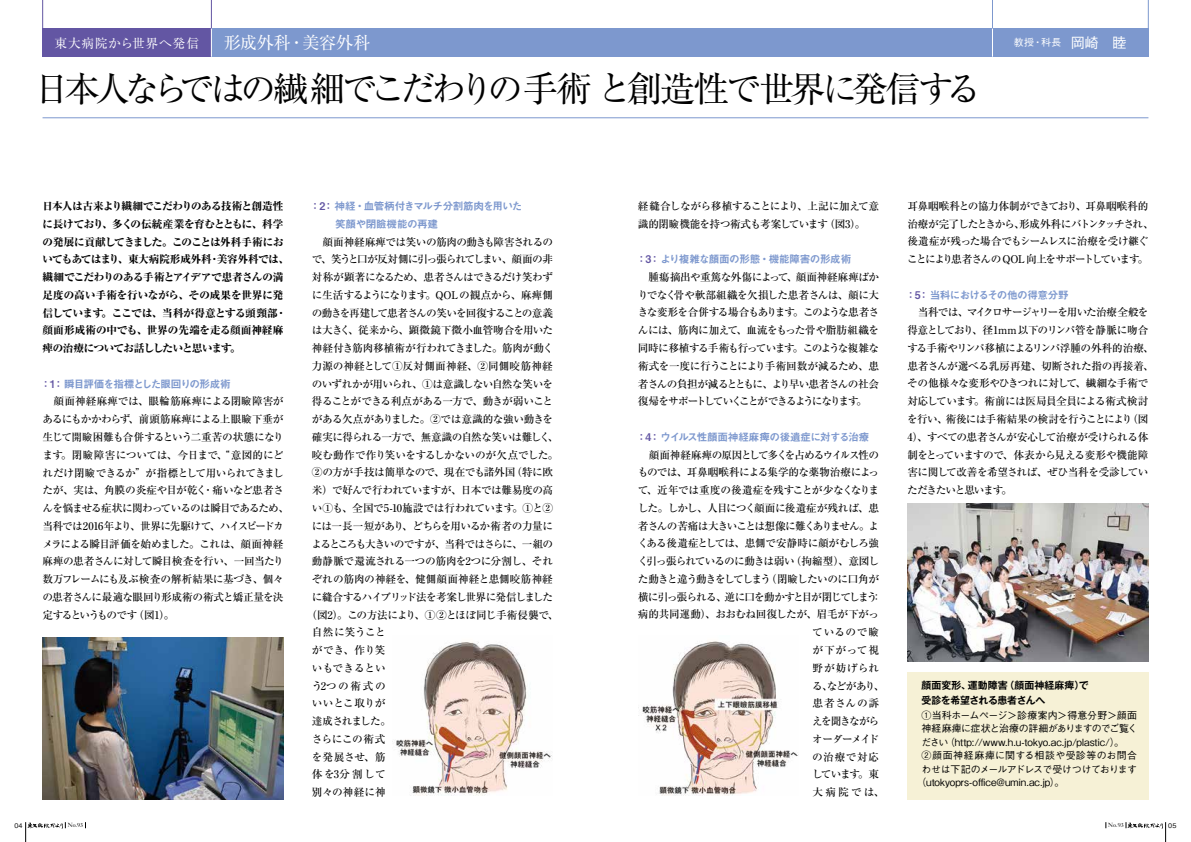
<style>
.page{position:relative;width:1191px;height:842px;background:#fff}
.page>*{position:absolute;margin:0;border:0;box-sizing:border-box;transform-origin:0 0}
.t1{font:35.4px "Ryumin Pro";letter-spacing:-.12em;color:#000}
.t2{font:17px "Ryumin Pro";letter-spacing:-.01em;color:#fff}
.t3{font:12.8px "Ryumin Pro";letter-spacing:.055em;color:#fff}
.t4{font:500 10.6px/17.8px "Ryumin Pro";letter-spacing:-.05em;color:#000}
.t5{font:800 10.6px/17.8px "Ryumin Pro";letter-spacing:-.035em;color:#000}
.t6{font:10.6px/17.8px "Midashi Go Pro MB31";letter-spacing:-.05em;color:#7d98ce}
.t7{font:500 10.6px "Ryumin Pro";letter-spacing:-.1em;color:#000}
.t8{font:500 10.6px "Ryumin Pro";letter-spacing:-.025em;color:#000}
.t9{font:500 10.6px "Ryumin Pro";letter-spacing:-.095em;color:#000}
.t10{font:500 10.6px "Ryumin Pro";letter-spacing:-.085em;color:#000}
.t11{font:500 10.6px "Ryumin Pro";letter-spacing:-.03em;color:#000}
.t12{font:500 10.6px "Ryumin Pro";letter-spacing:-.075em;color:#000}
.t13{font:500 10.6px "Ryumin Pro";color:#000}
.t14{font:500 10.6px "Ryumin Pro";letter-spacing:-.08em;color:#000}
.t15{font:500 10.6px "Ryumin Pro";letter-spacing:.005em;color:#000}
.t16{font:10.6px "Midashi Go Pro MB31";letter-spacing:-.08em;color:#7d98ce}
.t17{font:500 10.6px "Ryumin Pro";letter-spacing:-.005em;color:#000}
.t18{font:500 10.6px "Ryumin Pro";letter-spacing:-.01em;color:#000}
.t19{font:500 10.6px "Ryumin Pro";letter-spacing:.13em;color:#000}
.t20{font:500 10.6px "Ryumin Pro";letter-spacing:-.02em;color:#000}
.t21{font:500 10.6px "Ryumin Pro";letter-spacing:.08em;color:#000}
.t22{font:500 10.6px "Ryumin Pro";letter-spacing:-.115em;color:#000}
.t23{font:500 10.6px "Ryumin Pro";letter-spacing:-.105em;color:#000}
.t24{font:500 9.9px "Gothic BBB Pro";letter-spacing:-.01em;color:#000}
.t25{font:700 9.9px/14.9px "Gothic MB101 Pr 6 N De";letter-spacing:-.015em;color:#000}
.t26{font:500 9.9px "Gothic BBB Pro";letter-spacing:-.04em;color:#000}
.t27{font:500 9.9px "Gothic BBB Pro";letter-spacing:-.06em;color:#000}
.t28{font:500 9.9px "Gothic BBB Pro";letter-spacing:.04em;color:#000}
.t29{font:500 9.9px "Gothic BBB Pro";color:#fff}
.t30{font:500 6.4px "Gothic BBB Pro";color:#000}
.t31{font:6px "Caslon Five Forty";color:#000}
.s1{font-size:14.2px}
.s2{color:#6356a3}
</style>
<div class="page">
<svg style="left:25px;top:822px;width:1px;height:20px"></svg>
<img style="left:28px;top:822px;width:35px;height:6px">
<svg style="left:1165px;top:822px;width:1px;height:20px"></svg>
<img style="left:1127px;top:822px;width:36px;height:6px">
<div style="left:43px;top:28px;width:1105px;height:29px;background:#7d98ce"></div>
<div style="left:43px;top:28px;width:168px;height:29px;background:#6356a3"></div>
<svg style="left:42px;top:0;width:1px;height:28px"></svg>
<svg style="left:211px;top:0;width:1px;height:57px"></svg>
<svg style="left:1148px;top:0;width:1px;height:28px"></svg>
<svg style="left:992px;top:0;width:1px;height:57px"></svg>
<hr style="left:43px;top:118px;width:1105px;height:1px;background:#7d98ce">
<img style="left:43px;top:638px;width:240px;height:161px">
<img style="left:907px;top:503px;width:241px;height:159px">
<img style="left:396px;top:642px;width:156px;height:153px">
<img style="left:638px;top:641px;width:160px;height:154px">
<div style="left:907px;top:671px;width:241px;height:128px;background:#f6f1d6"></div>
<p class="t3" style="left:54px;top:33px;width:146px">東大病院から世界へ発信</p>
<h2 class="t2" style="left:224px;top:29px;width:148px">形成外科・美容外科</h2>
<p class="t29" style="left:1014px;top:35px;width:114px">教授・科長　<span class="s1">岡崎　睦</span></p>
<h1 class="t1" style="left:34px;top:61px;width:949px">日本人ならではの繊細でこだわりの手術と創造性で世界に発信する</h1>
<p class="t5" style="left:42px;top:196px;width:248px">日本人は古来より繊細でこだわりのある技術と創造性に長けており、多くの伝統産業を育むとともに、科学の発展に貢献してきました。このことは外科手術においてもあてはまり、東大病院形成外科・美容外科では、繊細でこだわりのある手術とアイデアで患者さんの満足度の高い手術を行いながら、その成果を世界に発信しています。ここでは、当科が得意とする頭頸部・顔面形成術の中でも、世界の先端を走る顔面神経麻痺の治療についてお話ししたいと思います。</p>
<p class="t16" style="left:41px;top:375px;width:192px"><span class="s2">：1：</span> 瞬目評価を指標とした眼回りの形成術</p>
<p class="t4" style="left:42px;top:392px;width:248px">　顔面神経麻痺では、眼輪筋麻痺による閉瞼障害があるにもかかわらず、前頭筋麻痺による上眼瞼下垂が生じて開瞼困難も合併するという二重苦の状態になります。閉瞼障害については、今日まで、“意図的にどれだけ閉瞼できるか”が指標として用いられてきましたが、実は、角膜の炎症や目が乾く・痛いなど患者さんを悩ませる症状に関わっているのは瞬目であるため、当科では2016年より、世界に先駆けて、ハイスピードカメラによる瞬目評価を始めました。これは、顔面神経麻痺の患者さんに対して瞬目検査を行い、一回当たり数万フレームにも及ぶ検査の解析結果に基づき、個々の患者さんに最適な眼回り形成術の術式と矯正量を決定するというものです（図1）。</p>
<p class="t6" style="left:310px;top:196px;width:214px"><span class="s2">：2：</span> 神経・血管柄付きマルチ分割筋肉を用いた　　笑顔や閉瞼機能の再建</p>
<p class="t4" style="left:312px;top:232px;width:243px">　顔面神経麻痺では笑いの筋肉の動きも障害されるの</p>
<p class="t7" style="left:312px;top:251px;width:243px">で、笑うと口が反対側に引っ張られてしまい、顔面の非</p>
<p class="t4" style="left:312px;top:267px;width:243px">対称が顕著になるため、患者さんはできるだけ笑わず</p>
<p class="t8" style="left:312px;top:286px;width:243px">に生活するようになります。QOLの観点から、麻痺側</p>
<p class="t7" style="left:312px;top:304px;width:243px">の動きを再建して患者さんの笑いを回復することの意義</p>
<p class="t11" style="left:312px;top:322px;width:243px">は大きく、従来から、顕微鏡下微小血管吻合を用いた</p>
<p class="t4" style="left:312px;top:338px;width:243px">神経付き筋肉移植術が行われてきました。筋肉が動く</p>
<p class="t15" style="left:312px;top:358px;width:242px">力源の神経として①反対側面神経、②同側咬筋神経</p>
<p class="t4" style="left:312px;top:374px;width:243px">のいずれかが用いられ、①は意識しない自然な笑いを</p>
<p class="t4" style="left:312px;top:392px;width:243px">得ることができる利点がある一方で、動きが弱いこと</p>
<p class="t4" style="left:312px;top:409px;width:243px">がある欠点がありました。②では意識的な強い動きを</p>
<p class="t4" style="left:312px;top:427px;width:248px">確実に得られる一方で、無意識の自然な笑いは難しく、</p>
<p class="t8" style="left:312px;top:446px;width:248px">咬む動作で作り笑いをするしかないのが欠点でした。</p>
<p class="t4" style="left:312px;top:463px;width:242px">②の方が手技は簡単なので、現在でも諸外国（特に欧</p>
<p class="t4" style="left:312px;top:481px;width:243px">米）で好んで行われていますが、日本では難易度の高</p>
<p class="t4" style="left:312px;top:498px;width:243px">い①も、全国で5-10施設では行われています。①と②</p>
<p class="t4" style="left:312px;top:516px;width:243px">には一長一短があり、どちらを用いるか術者の力量に</p>
<p class="t7" style="left:312px;top:535px;width:243px">よるところも大きいのですが、当科ではさらに、一組の</p>
<p class="t11" style="left:312px;top:553px;width:243px">動静脈で還流される一つの筋肉を2つに分割し、それ</p>
<p class="t13" style="left:312px;top:571px;width:243px">ぞれの筋肉の神経を、健側顔面神経と患側咬筋神経</p>
<p class="t12" style="left:312px;top:588px;width:243px">に縫合するハイブリッド法を考案し世界に発信しました</p>
<p class="t4" style="left:306px;top:605px;width:253px">（図2）。この方法により、①②とほぼ同じ手術侵襲で、</p>
<p class="t17" style="left:312px;top:624px;width:76px">自然に笑うこと</p>
<p class="t4" style="left:312px;top:640px;width:75px">ができ、作り笑</p>
<p class="t18" style="left:312px;top:660px;width:75px">いもできるとい</p>
<p class="t19" style="left:312px;top:677px;width:75px">う2つの術式の</p>
<p class="t20" style="left:312px;top:695px;width:75px">いいとこ取りが</p>
<p class="t12" style="left:312px;top:713px;width:81px">達成されました。</p>
<p class="t8" style="left:312px;top:731px;width:75px">さらにこの術式</p>
<p class="t4" style="left:312px;top:747px;width:75px">を発展させ、筋</p>
<p class="t21" style="left:312px;top:766px;width:75px">体を3分割して</p>
<p class="t13" style="left:312px;top:784px;width:75px">別々の神経に神</p>
<p class="t4" style="left:638px;top:196px;width:243px">経縫合しながら移植することにより、上記に加えて意識的閉瞼機能を持つ術式も考案しています（図3）。</p>
<p class="t6" style="left:636px;top:249px;width:217px"><span class="s2">：3：</span> より複雑な顔面の形態・機能障害の形成術</p>
<p class="t4" style="left:637px;top:267px;width:243px;text-align:justify">　腫瘍摘出や重篤な外傷によって、顔面神経麻痺ばかりでなく骨や軟部組織を欠損した患者さんは、顔に大きな変形を合併する場合もあります。このような患者さんには、筋肉に加えて、血流をもった骨や脂肪組織を同時に移植する手術も行っています。このような複雑な術式を一度に行うことにより手術回数が減るため、患者さんの負担が減るとともに、より早い患者さんの社会復帰をサポートしていくことができるようになります。</p>
<p class="t6" style="left:636px;top:427px;width:235px"><span class="s2">：4：</span> ウイルス性顔面神経麻痺の後遺症に対する治療</p>
<p class="t9" style="left:638px;top:446px;width:243px">　顔面神経麻痺の原因として多くを占めるウイルス性の</p>
<p class="t4" style="left:638px;top:463px;width:243px">ものでは、耳鼻咽喉科による集学的な薬物治療によっ</p>
<p class="t4" style="left:638px;top:480px;width:243px">て、近年では重度の後遺症を残すことが少なくなりま</p>
<p class="t4" style="left:638px;top:498px;width:243px">した。しかし、人目につく顔面に後遺症が残れば、患</p>
<p class="t10" style="left:638px;top:517px;width:243px">者さんの苦痛は大きいことは想像に難くありません。よ</p>
<p class="t4" style="left:638px;top:534px;width:243px">くある後遺症としては、患側で安静時に顔がむしろ強</p>
<p class="t10" style="left:638px;top:553px;width:243px">く引っ張られているのに動きは弱い（拘縮型）、意図し</p>
<p class="t14" style="left:638px;top:571px;width:243px">た動きと違う動きをしてしまう（閉瞼したいのに口角が</p>
<p class="t9" style="left:638px;top:588px;width:245px">横に引っ張られる、逆に口を動かすと目が閉じてしまう：</p>
<p class="t4" style="left:638px;top:605px;width:243px">病的共同運動）、おおむね回復したが、眉毛が下がっ</p>
<p class="t4" style="left:812px;top:623px;width:68px">ているので瞼</p>
<p class="t4" style="left:812px;top:640px;width:68px">が下がって視</p>
<p class="t4" style="left:812px;top:658px;width:68px">野が妨げられ</p>
<p class="t4" style="left:812px;top:676px;width:74px">る、などがあり、</p>
<p class="t4" style="left:812px;top:694px;width:68px">患者さんの訴</p>
<p class="t22" style="left:812px;top:713px;width:68px">えを聞きながら</p>
<p class="t23" style="left:812px;top:730px;width:68px">オーダーメイド</p>
<p class="t4" style="left:812px;top:747px;width:68px">の治療で対応</p>
<p class="t4" style="left:812px;top:765px;width:68px">しています。東</p>
<p class="t4" style="left:812px;top:782px;width:74px">大病院では、</p>
<p class="t4" style="left:907px;top:196px;width:248px">耳鼻咽喉科との協力体制ができており、耳鼻咽喉科的治療が完了したときから、形成外科にバトンタッチされ、後遺症が残った場合でもシームレスに治療を受け継ぐことにより患者さんの QOL 向上をサポートしています。</p>
<p class="t6" style="left:905px;top:284px;width:165px"><span class="s2">：5：</span> 当科におけるその他の得意分野</p>
<p class="t4" style="left:907px;top:303px;width:248px">　当科では、マイクロサージャリーを用いた治療全般を得意としており、径1mm以下のリンパ管を静脈に吻合する手術やリンパ移植によるリンパ浮腫の外科的治療、患者さんが選べる乳房再建、切断された指の再接着、その他様々な変形やひきつれに対して、繊細な手術で対応しています。術前には医局員全員による術式検討を行い、術後には手術結果の検討を行うことにより（図<br>4）、すべての患者さんが安心して治療が受けられる体制をとっていますので、体表から見える変形や機能障害に関して改善を希望されば、ぜひ当科を受診していただきたいと思います。</p>
<p class="t25" style="left:921px;top:677px;width:169px">顔面変形、運動障害（顔面神経麻痺）で受診を希望される患者さんへ</p>
<p class="t24" style="left:921px;top:707px;width:217px">①当科ホームページ＞診療案内＞得意分野＞顔面</p>
<p class="t26" style="left:921px;top:721px;width:217px">神経麻痺に症状と治療の詳細がありますのでご覧く</p>
<p class="t24" style="left:921px;top:734px;width:204px">ださい（http://www.h.u-tokyo.ac.jp/plastic/）。</p>
<p class="t28" style="left:921px;top:748px;width:217px">②顔面神経麻痺に関する相談や受診等のお問合</p>
<p class="t27" style="left:921px;top:761px;width:217px">わせは下記のメールアドレスで受けつけております</p>
<p class="t24" style="left:916px;top:774px;width:149px">（utokyoprs-office@umin.ac.jp）。</p>
<p class="t30" style="left:15px;top:820px;width:10px">04</p>
<p class="t31" style="left:68px;top:821px;width:17px">No.93</p>
<p class="t31" style="left:1108px;top:821px;width:17px">No.93</p>
<p class="t30" style="left:1168px;top:820px;width:10px">05</p>
</div>
